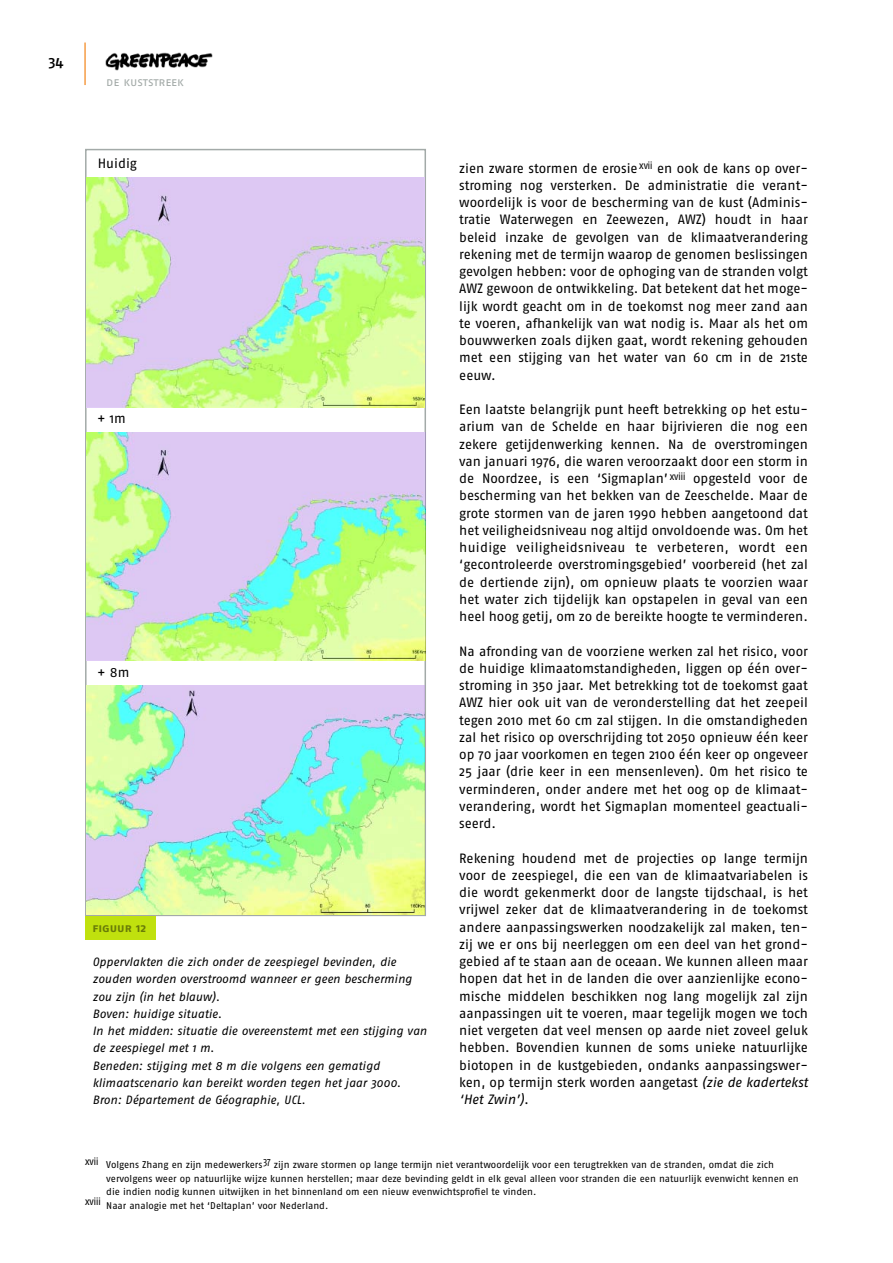
<style>
.page{position:relative;width:893px;height:1263px;background:#fff}
.page>*{position:absolute;margin:0;border:0;box-sizing:border-box;transform-origin:0 0}
.t1{font:15px "Fago No Med Lf";color:#000}
.t2{font:13.5px/17.2px "Fago No";letter-spacing:-.005em;color:#000;text-align:justify}
.t3{font:italic 12px/17.2px "Fago No";letter-spacing:-.005em;color:#000}
.t4{font:12px "Fago No Regular Caps";letter-spacing:-.01em;color:#a3aaa8}
.t5{font:12px "Fago No Bold Caps";letter-spacing:-.005em;color:#697c08}
.t6{font:9.75px "Fago No";letter-spacing:-.005em;color:#000}
.s1{font-style:italic}
</style>
<div class="page">
<hr style="left:84px;top:43px;width:2px;height:42px;background:#f27c09">
<img style="left:106px;top:52px;width:106px;height:19px">
<div style="left:85px;top:916px;width:71px;height:23px;background:#c0e10e"></div>
<img style="left:87px;top:178px;width:338px;height:229px">
<img style="left:86px;top:432px;width:339px;height:229px">
<img style="left:87px;top:685px;width:338px;height:230px">
<p class="t1" style="left:48px;top:57px;width:17px">34</p>
<p class="t4" style="left:106px;top:75px;width:79px">de kuststreek</p>
<p class="t2" style="left:98px;top:156px;width:41px">Huidig</p>
<p class="t2" style="left:97px;top:411px;width:30px">+ 1m</p>
<p class="t2" style="left:97px;top:665px;width:34px">+ 8m</p>
<p class="t5" style="left:92px;top:920px;width:55px">figuur 12</p>
<p class="t3" style="left:92px;top:954px;width:336px">Oppervlakten die zich onder de zeespiegel bevinden, die zouden worden overstroomd wanneer er geen bescherming zou zijn (in het blauw).<br>Boven: huidige situatie.<br>In het midden: situatie die overeenstemt met een stijging van de zeespiegel met 1 m.<br>Beneden: stijging met 8 m die volgens een gematigd klimaatscenario kan bereikt worden tegen het jaar 3000.<br>Bron: Département de Géographie, UCL.</p>
<p class="t2" style="left:459px;top:160px;width:350px">zien zware stormen de erosie<sup>xvii</sup> en ook de kans op over&shy;stroming nog versterken. De administratie die verant&shy;woordelijk is voor de bescherming van de kust (Adminis&shy;tratie Waterwegen en Zeewezen, AWZ) houdt in haar beleid inzake de gevolgen van de klimaatverandering rekening met de termijn waarop de genomen beslissingen gevolgen hebben: voor de ophoging van de stranden volgt AWZ gewoon de ontwikkeling. Dat betekent dat het moge&shy;lijk wordt geacht om in de toekomst nog meer zand aan te voeren, afhankelijk van wat nodig is. Maar als het om bouwwerken zoals dijken gaat, wordt rekening gehouden met een stijging van het water van 60 cm in de 21ste eeuw.</p>
<p class="t2" style="left:459px;top:402px;width:350px">Een laatste belangrijk punt heeft betrekking op het estu&shy;arium van de Schelde en haar bijrivieren die nog een zekere getijdenwerking kennen. Na de overstromingen van januari 1976, die waren veroorzaakt door een storm in de Noordzee, is een ‘Sigmaplan’ <sup>xviii</sup> opgesteld voor de bescherming van het bekken van de Zeeschelde. Maar de grote stormen van de jaren 1990 hebben aangetoond dat het veiligheidsniveau nog altijd onvoldoende was. Om het huidige veiligheidsniveau te verbeteren, wordt een ‘gecontroleerde overstromingsgebied’ voorbereid (het zal de dertiende zijn), om opnieuw plaats te voorzien waar het water zich tijdelijk kan opstapelen in geval van een heel hoog getij, om zo de bereikte hoogte te verminderen.</p>
<p class="t2" style="left:459px;top:643px;width:350px">Na afronding van de voorziene werken zal het risico, voor de huidige klimaatomstandigheden, liggen op één over&shy;stroming in 350 jaar. Met betrekking tot de toekomst gaat AWZ hier ook uit van de veronderstelling dat het zeepeil tegen 2010 met 60 cm zal stijgen. In die omstandigheden zal het risico op overschrijding tot 2050 opnieuw één keer op 70 jaar voorkomen en tegen 2100 één keer op ongeveer 25 jaar (drie keer in een mensenleven). Om het risico te verminderen, onder andere met het oog op de klimaat&shy;verandering, wordt het Sigmaplan momenteel geactuali&shy;seerd.</p>
<p class="t2" style="left:459px;top:850px;width:350px">Rekening houdend met de projecties op lange termijn voor de zeespiegel, die een van de klimaatvariabelen is die wordt gekenmerkt door de langste tijdschaal, is het vrijwel zeker dat de klimaatverandering in de toekomst andere aanpassingswerken noodzakelijk zal maken, ten&shy;zij we er ons bij neerleggen om een deel van het grond&shy;gebied af te staan aan de oceaan. We kunnen alleen maar hopen dat het in de landen die over aanzienlijke econo&shy;mische middelen beschikken nog lang mogelijk zal zijn aanpassingen uit te voeren, maar tegelijk mogen we toch niet vergeten dat veel mensen op aarde niet zoveel geluk hebben. Bovendien kunnen de soms unieke natuurlijke biotopen in de kustgebieden, ondanks aanpassingswer&shy;ken, op termijn sterk worden aangetast <span class="s1">(zie de kadertekst ‘Het Zwin’).</span></p>
<p class="t6" style="left:85px;top:1161px;width:690px"><sup>xvii</sup> Volgens Zhang en zijn medewerkers <sup>37</sup> zijn zware stormen op lange termijn niet verantwoordelijk voor een terugtrekken van de stranden, omdat die zich</p>
<p class="t6" style="left:106px;top:1175px;width:694px">vervolgens weer op natuurlijke wijze kunnen herstellen; maar deze bevinding geldt in elk geval alleen voor stranden die een natuurlijk evenwicht kennen en</p>
<p class="t6" style="left:106px;top:1188px;width:432px">die indien nodig kunnen uitwijken in het binnenland om een nieuw evenwichtsprofiel te vinden.</p>
<p class="t6" style="left:85px;top:1202px;width:245px"><sup>xviii</sup> Naar analogie met het ‘Deltaplan’ voor Nederland.</p>
</div>
